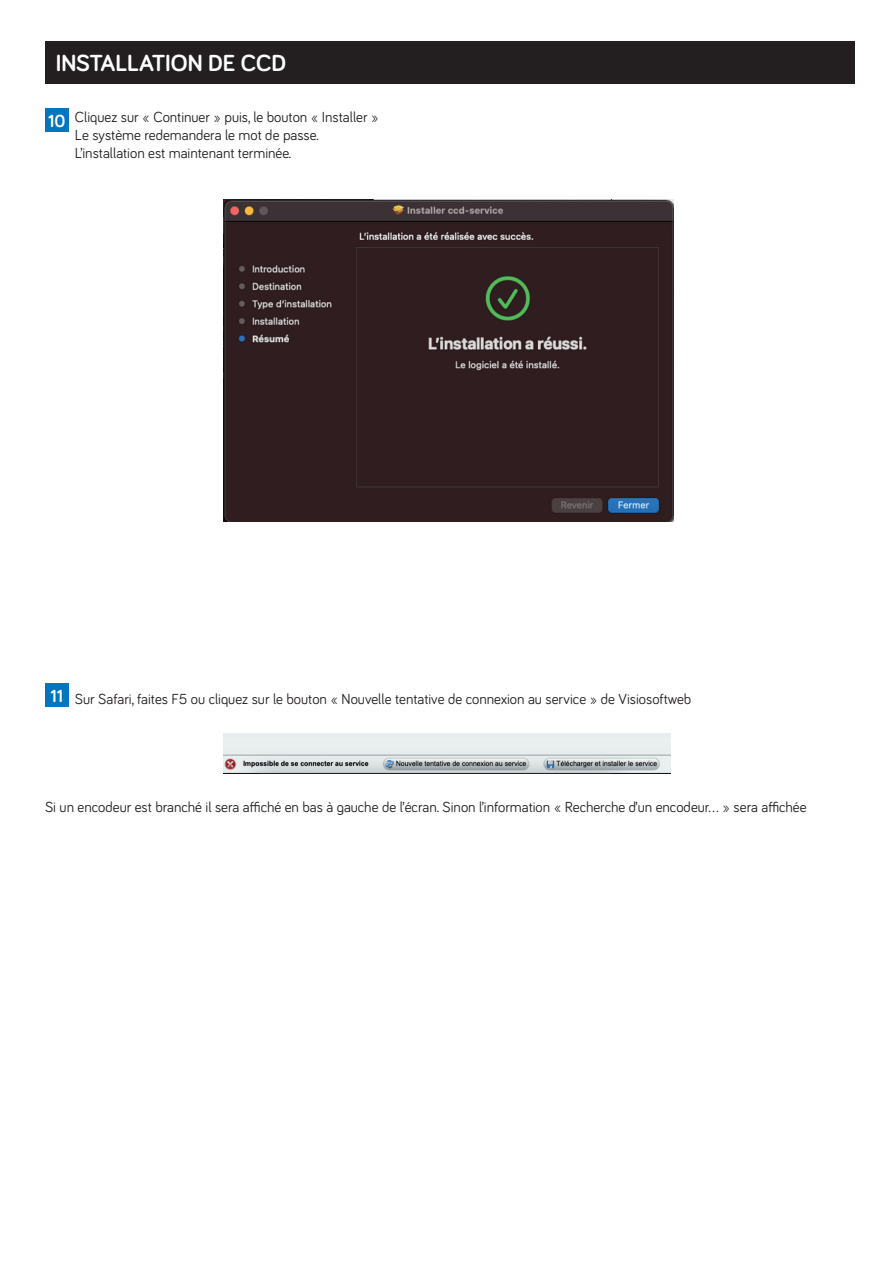
<style>
.page{position:relative;width:893px;height:1263px;background:#fff}
.page>*{position:absolute;margin:0;border:0;box-sizing:border-box;transform-origin:0 0}
.t1{font:700 24px "Bariol";color:#fff}
.t2{font:700 18px "Bariol";color:#fff}
.t3{font:15px/18px "Bariol";color:#231f20}
</style>
<div class="page">
<div style="left:45px;top:41px;width:809px;height:43px;background:#231f20"></div>
<img style="left:224px;top:199px;width:450px;height:323px">
<img style="left:224px;top:734px;width:446px;height:39px">
<div style="left:45px;top:108px;width:24px;height:24px;background:#0076be"></div>
<div style="left:45px;top:683px;width:24px;height:24px;background:#0076be"></div>
<h1 class="t1" style="left:56px;top:46px;width:232px">INSTALLATION DE CCD</h1>
<p class="t2" style="left:48px;top:109px;width:19px">10</p>
<p class="t3" style="left:75px;top:108px;width:305px">Cliquez sur « Continuer » puis, le bouton « Installer »<br>Le système redemandera le mot de passe.<br>L’installation est maintenant terminée.</p>
<p class="t2" style="left:50px;top:683px;width:14px">11</p>
<p class="t3" style="left:75px;top:689px;width:618px">Sur Safari, faites F5 ou cliquez sur le bouton « Nouvelle tentative de connexion au service » de Visiosoftweb</p>
<p class="t3" style="left:45px;top:797px;width:763px">Si un encodeur est branché il sera affiché en bas à gauche de l’écran. Sinon l’information « Recherche d’un encodeur… » sera affichée</p>
</div>
